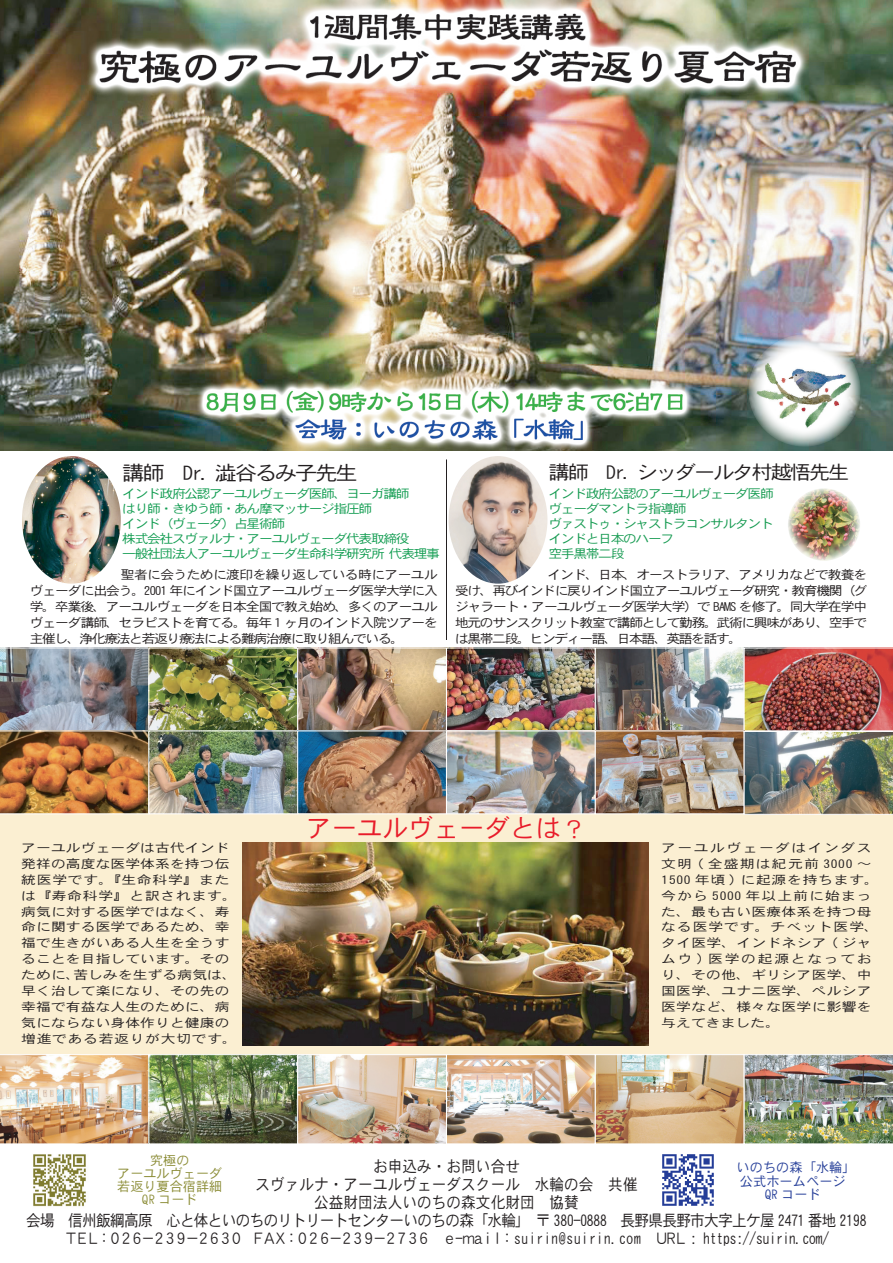
<style>
.page{position:relative;width:893px;height:1263px;background:#fff}
.page>*{position:absolute;margin:0;border:0;box-sizing:border-box;transform-origin:0 0}
.t1{font:25.5px "DFHS Gothic W3 WIN RKSJ H";color:#e81c2a}
.t2{font:20.1px "DFHS Gothic W3 WIN RKSJ H";letter-spacing:-.1em;color:#231f20;scale:1.11 1}
.t3{font:19.2px "DFHS Gothic W3 WIN RKSJ H";letter-spacing:-.1em;color:#231f20;scale:1.11 1}
.t4{font:15.9px/18px "DFHS Gothic W3 WIN RKSJ H";letter-spacing:-.05em;color:#231f20;text-align:center;scale:.92 1}
.t5{font:13.2px/13.2px "DFHS Gothic W3 WIN RKSJ H";color:#8c8d37;text-align:center}
.t6{font:13.2px/13.2px "DFHS Gothic W3 WIN RKSJ H";color:#243d98;text-align:center}
.t7{font:12.45px/15.9px "DFHS Gothic W3 WIN RKSJ H";letter-spacing:-.1em;color:#231f20;text-align:justify;scale:1.11 1}
.t8{font:12.45px/14.9px "DFHS Gothic W3 WIN RKSJ H";letter-spacing:-.1em;color:#139d52;scale:1.11 1}
.t9{font:12.45px/14.9px "DFHS Gothic W3 WIN RKSJ H";letter-spacing:-.1em;color:#179b52;scale:1.11 1}
.t10{font:11.85px/15.9px "DFHS Gothic W3 WIN RKSJ H";color:#231f20;scale:1.25 1}
</style>
<div class="page">
<div style="left:0;top:814px;width:893px;height:240px;background:#fbefd2"></div>
<img style="left:0;top:0;width:893px;height:451px">
<img style="left:21px;top:0;width:851px;height:139px">
<img style="left:131px;top:381px;width:631px;height:70px">
<img style="left:150px;top:1056px;width:593px;height:86px">
<img style="left:0;top:1054px;width:148px;height:90px">
<div style="left:148px;top:1054px;width:150px;height:90px;border:1px solid #fff"></div>
<div style="left:297px;top:1054px;width:150px;height:90px;border:1px solid #fff"></div>
<div style="left:446px;top:1054px;width:150px;height:90px;border:1px solid #fff"></div>
<div style="left:595px;top:1054px;width:150px;height:90px;border:1px solid #fff"></div>
<img style="left:744px;top:1054px;width:149px;height:90px">
<img style="left:22px;top:456px;width:99px;height:128px;border-radius:50%">
<img style="left:449px;top:456px;width:98px;height:128px;border-radius:50%">
<img style="left:242px;top:842px;width:406px;height:203px">
<img style="left:150px;top:649px;width:593px;height:163px">
<div style="left:297px;top:647px;width:150px;height:84px;border:1px solid #fff"></div>
<div style="left:446px;top:647px;width:150px;height:84px;border:1px solid #fff"></div>
<div style="left:595px;top:647px;width:150px;height:84px;border:1px solid #fff"></div>
<img style="left:0;top:647px;width:149px;height:167px">
<div style="left:148px;top:730px;width:150px;height:84px;border:1px solid #fff"></div>
<div style="left:297px;top:730px;width:150px;height:84px;border:1px solid #fff"></div>
<div style="left:446px;top:730px;width:150px;height:84px;border:1px solid #fff"></div>
<div style="left:595px;top:730px;width:150px;height:84px;border:1px solid #fff"></div>
<img style="left:744px;top:647px;width:149px;height:168px">
<img style="left:33px;top:1154px;width:53px;height:53px">
<img style="left:662px;top:1154px;width:52px;height:52px">
<hr style="left:446px;top:459px;width:1px;height:181px;background:#231f20">
<img style="left:788px;top:488px;width:72px;height:73px;border-radius:50%">
<img style="left:748px;top:334px;width:113px;height:113px">
<h2 class="t2" style="left:122px;top:462px;width:214px">講師　Dr. 澁谷るみ子先生</h2>
<p class="t8" style="left:122px;top:486px;width:288px">インド政府公認アーユルヴェーダ医師、ヨーガ講師<br>はり師・きゆう師・あん摩マッサージ指圧師<br>インド（ヴェーダ）占星術師<br>株式会社スヴァルナ・アーユルヴェーダ代表取締役<br>一般社団法人アーユルヴェーダ生命科学研究所 代表理事</p>
<h3 class="t3" style="left:549px;top:462px;width:273px">講師　Dr. シッダールタ村越悟先生</h3>
<p class="t9" style="left:549px;top:486px;width:204px">インド政府公認のアーユルヴェーダ医師ヴェーダマントラ指導師<br>ヴァストゥ・シャストラコンサルタントインドと日本のハーフ<br>空手黒帯二段</p>
<p class="t7" style="left:30px;top:567px;width:369px;text-indent:91px">聖者に会うために渡印を繰り返している時にアーユルヴェーダに出会う。2001 年にインド国立アーユルヴェーダ医学大学に入学。卒業後、アーユルヴェーダを日本全国で教え始め、多くのアーユルヴェーダ講師、セラピストを育てる。毎年１ヶ月のインド入院ツアーを主催し、浄化療法と若返り療法による難病治療に取り組んでいる。</p>
<p class="t7" style="left:455px;top:567px;width:373px;text-indent:92px">インド、日本、オーストラリア、アメリカなどで教養を受け、再びインドに戻りインド国立アーユルヴェーダ研究・教育機関（グジャラート・アーユルヴェーダ医学大学）で BAMS を修了。同大学在学中地元のサンスクリット教室で講師として勤務。武術に興味があり、空手では黒帯二段。ヒンディー語、日本語、英語を話す。</p>
<h1 class="t1" style="left:306px;top:815px;width:282px">アーユルヴェーダとは？</h1>
<p class="t10" style="left:21px;top:839px;width:174px">アーユルヴェーダは古代インド発祥の高度な医学体系を持つ伝統医学です。『生命科学』または『寿命科学』と訳されます。病気に対する医学ではなく、寿命に関する医学であるため、幸福で生きがいある人生を全うすることを目指しています。そのために、苦しみを生ずる病気は、早く治して楽になり、その先の幸福で有益な人生のために、病気にならない身体作りと健康の増進である若返りが大切です。</p>
<p class="t10" style="left:661px;top:839px;width:176px">アーユルヴェーダはインダス文明 ( 全盛期は紀元前 3000 ～<br>1500 年頃 ) に起源を持ちます。今から 5000 年以上前に始まった、最も古い医療体系を持つ母なる医学です。チべット医学、タイ医学、インドネシア ( ジャムウ ) 医学の起源となっており、その他、ギリシア医学、中国医学、ユナニ医学、ぺルシア医学など、様々な医学に影響を与えてきました。</p>
<p class="t5" style="left:117px;top:1153px;width:107px">究極の<br>アーユルヴェーダ若返り夏合宿詳細<br>QR コード</p>
<p class="t6" style="left:736px;top:1161px;width:121px">いのちの森「水輪」公式ホームページ<br>QR コード</p>
<p class="t4" style="left:26px;top:1157px;width:915px">お申込み・お問い合せ<br>スヴァルナ・アーユルヴェーダスクール　水輪の会　共催<br>公益財団法人いのちの森文化財団　協賛<br>会場　信州飯綱高原　心と体といのちのリトリートセンターいのちの森「水輪」　〒 380-0888　長野県長野市大字上ケ屋 2471 番地 2198<br>ＴＥＬ：０２６－２３９－２６３０　ＦＡＸ：０２６－２３９－２７３６　ｅ-ｍａｉｌ： su i r i n@su i r i n. com ＵＲＬ : https://sui rin. com/</p>
</div>
